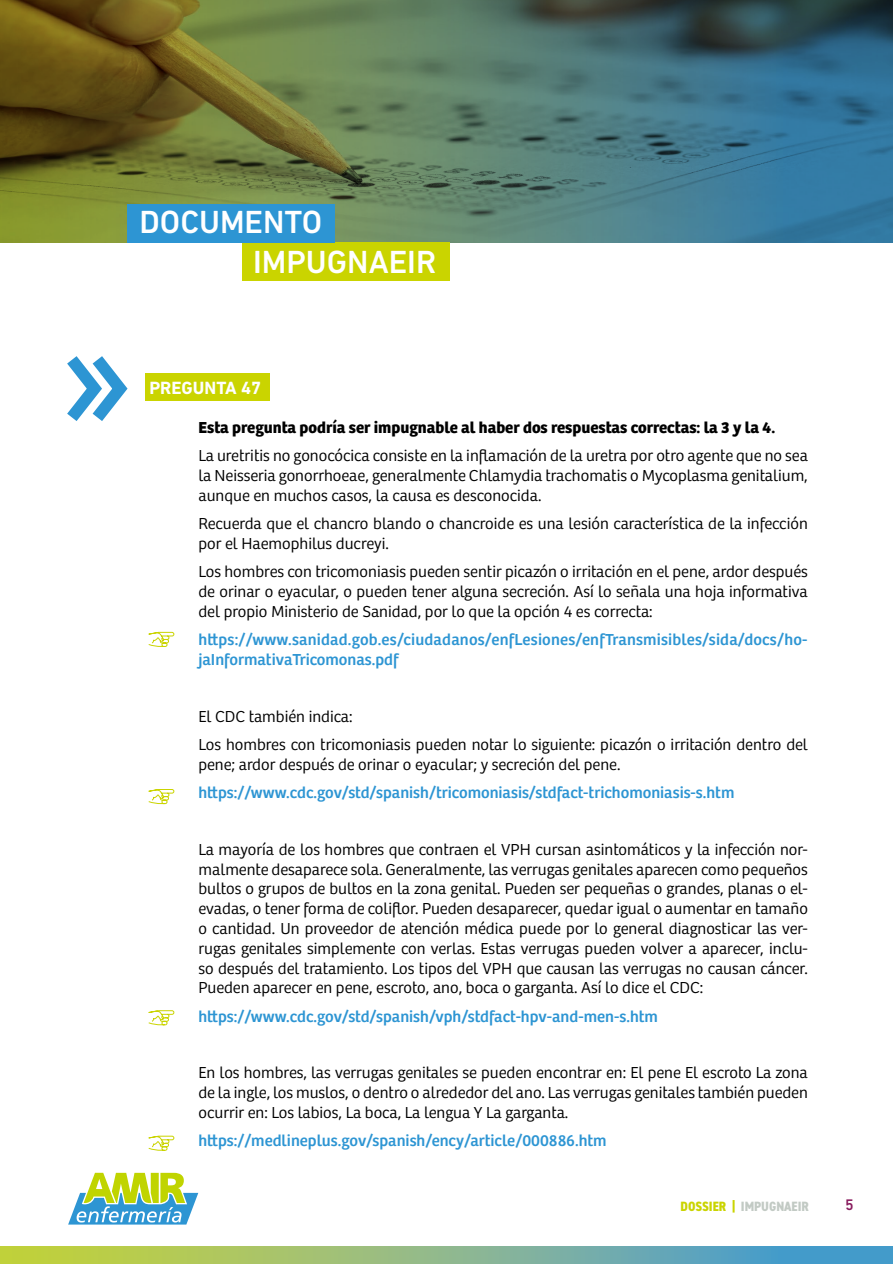
<style>
.page{position:relative;width:893px;height:1264px;background:#fff}
.page>*{position:absolute;margin:0;border:0;box-sizing:border-box;transform-origin:0 0}
.t1{font:500 32.55px "DIN Next LT Pro";color:#fff}
.t2{font:700 18px "DIN Next LT Pro";color:#fff}
.t3{font:300 16.5px/19.8px "AMIR Bree";color:#000;text-align:justify}
.t4{font:16.5px/19.8px "AMIR Bree";color:#2d95d3}
.t5{font:700 16.5px "AMIR Bree";color:#000}
.t6{font:500 15.6px "DIN Next LT Pro";color:#891c5e}
.t7{font:800 condensed 13.5px "DIN2014";color:#c2cac4}
.s1{color:#cad400}
</style>
<div class="page">
<svg style="left:0;top:1246px;width:892px;height:17px;background:#88b68a"></svg>
<img style="left:0;top:0;width:892px;height:242px">
<div style="left:145px;top:373px;width:124px;height:27px;background:#cad400"></div>
<svg style="left:68px;top:1172px;width:130px;height:52px"></svg>
<div style="left:242px;top:242px;width:207px;height:38px;background:#cad400"></div>
<div style="left:127px;top:204px;width:208px;height:38px;background:#2d95d3"></div>
<svg style="left:148px;top:631px;width:27px;height:16px"></svg>
<svg style="left:148px;top:789px;width:27px;height:15px"></svg>
<svg style="left:148px;top:1010px;width:27px;height:15px"></svg>
<svg style="left:148px;top:1135px;width:27px;height:15px"></svg>
<svg style="left:67px;top:356px;width:61px;height:65px"></svg>
<h1 class="t1" style="left:139px;top:203px;width:184px">DOCUMENTO</h1>
<h1 class="t1" style="left:253px;top:243px;width:185px">IMPUGNAEIR</h1>
<p class="t2" style="left:149px;top:377px;width:113px">PREGUNTA 47</p>
<p class="t5" style="left:198px;top:417px;width:578px">Esta pregunta podría ser impugnable al haber dos respuestas correctas: la 3 y la 4.</p>
<p class="t3" style="left:198px;top:446px;width:611px">La uretritis no gonocócica consiste en la inflamación de la uretra por otro agente que no sea la Neisseria gonorrhoeae, generalmente Chlamydia trachomatis o Mycoplasma genitalium, aunque en muchos casos, la causa es desconocida.</p>
<p class="t3" style="left:198px;top:514px;width:611px">Recuerda que el chancro blando o chancroide es una lesión característica de la infección por el Haemophilus ducreyi.</p>
<p class="t3" style="left:198px;top:562px;width:611px">Los hombres con tricomoniasis pueden sentir picazón o irritación en el pene, ardor después de orinar o eyacular, o pueden tener alguna secreción. Así lo señala una hoja informativa del propio Ministerio de Sanidad, por lo que la opción 4 es correcta:</p>
<p class="t4" style="left:198px;top:630px;width:610px">https://www.sanidad.gob.es/ciudadanos/enfLesiones/enfTransmisibles/sida/docs/ho&shy;jaInformativaTricomonas.pdf</p>
<p class="t3" style="left:198px;top:702px;width:611px;line-height:28.3px">El CDC también indica:<br>Los hombres con tricomoniasis pueden notar lo siguiente: picazón o irritación dentro del</p>
<p class="t3" style="left:198px;top:754px;width:423px">pene; ardor después de orinar o eyacular; y secreción del pene.</p>
<p class="t4" style="left:198px;top:783px;width:537px">https://www.cdc.gov/std/spanish/tricomoniasis/stdfact-trichomoniasis-s.htm</p>
<p class="t3" style="left:198px;top:839px;width:611px">La mayoría de los hombres que contraen el VPH cursan asintomáticos y la infección nor&shy;malmente desaparece sola. Generalmente, las verrugas genitales aparecen como pequeños bultos o grupos de bultos en la zona genital. Pueden ser pequeñas o grandes, planas o el&shy;evadas, o tener forma de coliflor. Pueden desaparecer, quedar igual o aumentar en tamaño o cantidad. Un proveedor de atención médica puede por lo general diagnosticar las ver&shy;rugas genitales simplemente con verlas. Estas verrugas pueden volver a aparecer, inclu&shy;so después del tratamiento. Los tipos del VPH que causan las verrugas no causan cáncer.<br>Pueden aparecer en pene, escroto, ano, boca o garganta. Así lo dice el CDC:</p>
<p class="t4" style="left:198px;top:1006px;width:461px">https://www.cdc.gov/std/spanish/vph/stdfact-hpv-and-men-s.htm</p>
<p class="t3" style="left:198px;top:1063px;width:611px">En los hombres, las verrugas genitales se pueden encontrar en: El pene El escroto La zona de la ingle, los muslos, o dentro o alrededor del ano. Las verrugas genitales también pueden ocurrir en: Los labios, La boca, La lengua Y La garganta.</p>
<p class="t4" style="left:198px;top:1131px;width:409px">https://medlineplus.gov/spanish/ency/article/000886.htm</p>
<p class="t7" style="left:680px;top:1196px;width:130px"><span class="s1">DOSSIER |</span> IMPUGNAEIR</p>
<p class="t6" style="left:845px;top:1195px;width:10px">5</p>
</div>
